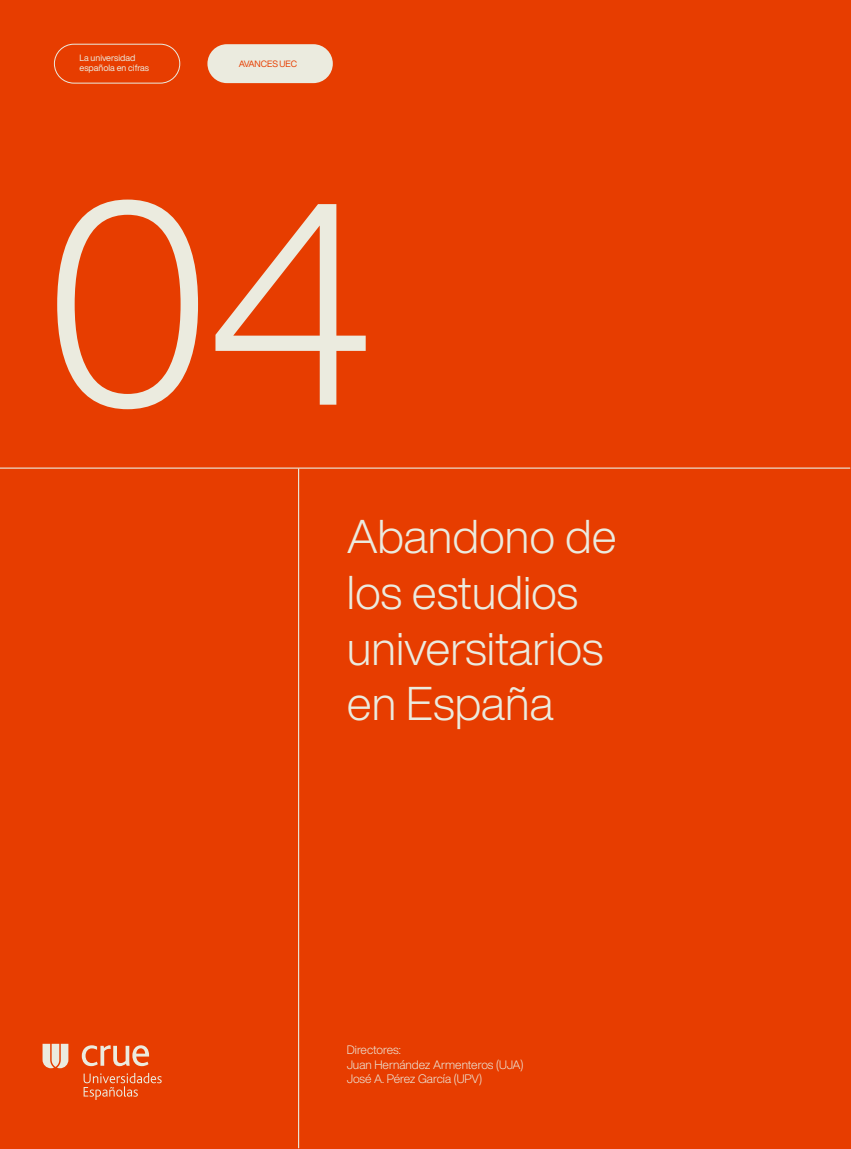
<style>
.page{position:relative;width:851px;height:1149px;background:#fff}
.page>*{position:absolute;margin:0;border:0;box-sizing:border-box;transform-origin:0 0}
.t1{font:300 281.55px "Helvetica Now Display";color:#ebebdf}
.t2{font:300 46.5px/55.8px "Helvetica Now Display";color:#ebebdf}
.t3{font:300 12px "Helvetica Now Display";color:#ebebdf}
.t4{font:9px "Helvetica Now Display";color:#ebebdf}
.t5{font:9px "Helvetica Now Display";letter-spacing:-.005em;color:#e73d00}
</style>
<div class="page">
<div style="left:1px;top:0;width:849px;height:1147px;background:#e73d00"></div>
<hr style="left:0;top:467px;width:850px;height:1px;background:#ebebdf">
<hr style="left:298px;top:468px;width:1px;height:679px;background:#ebebdf">
<div style="left:54px;top:44px;width:126px;height:39px;border:1px solid #ebebdf;border-radius:19px"></div>
<div style="left:207px;top:44px;width:126px;height:39px;background:#ebebdf;border-radius:19px"></div>
<svg style="left:84px;top:1072px;width:78px;height:27px"></svg>
<svg style="left:43px;top:1043px;width:25px;height:24px"></svg>
<svg style="left:82px;top:1045px;width:67px;height:20px"></svg>
<p class="t4" style="left:79px;top:51px;width:57px">La universidad</p>
<p class="t4" style="left:79px;top:62px;width:71px">española en cifras</p>
<p class="t5" style="left:239px;top:58px;width:60px">AVANCES UEC</p>
<p class="t1" style="left:43px;top:113px;width:330px">04</p>
<p class="t2" style="left:347px;top:508px;width:271px">Abandono de los estudios</p>
<p class="t2" style="left:347px;top:619px;width:258px">universitarios en España</p>
<p class="t3" style="left:347px;top:1041px;width:55px">Directores:</p>
<p class="t3" style="left:347px;top:1055px;width:178px">Juan Hernández Armenteros (UJA)</p>
<p class="t3" style="left:347px;top:1070px;width:137px">José A. Pérez García (UPV)</p>
</div>
